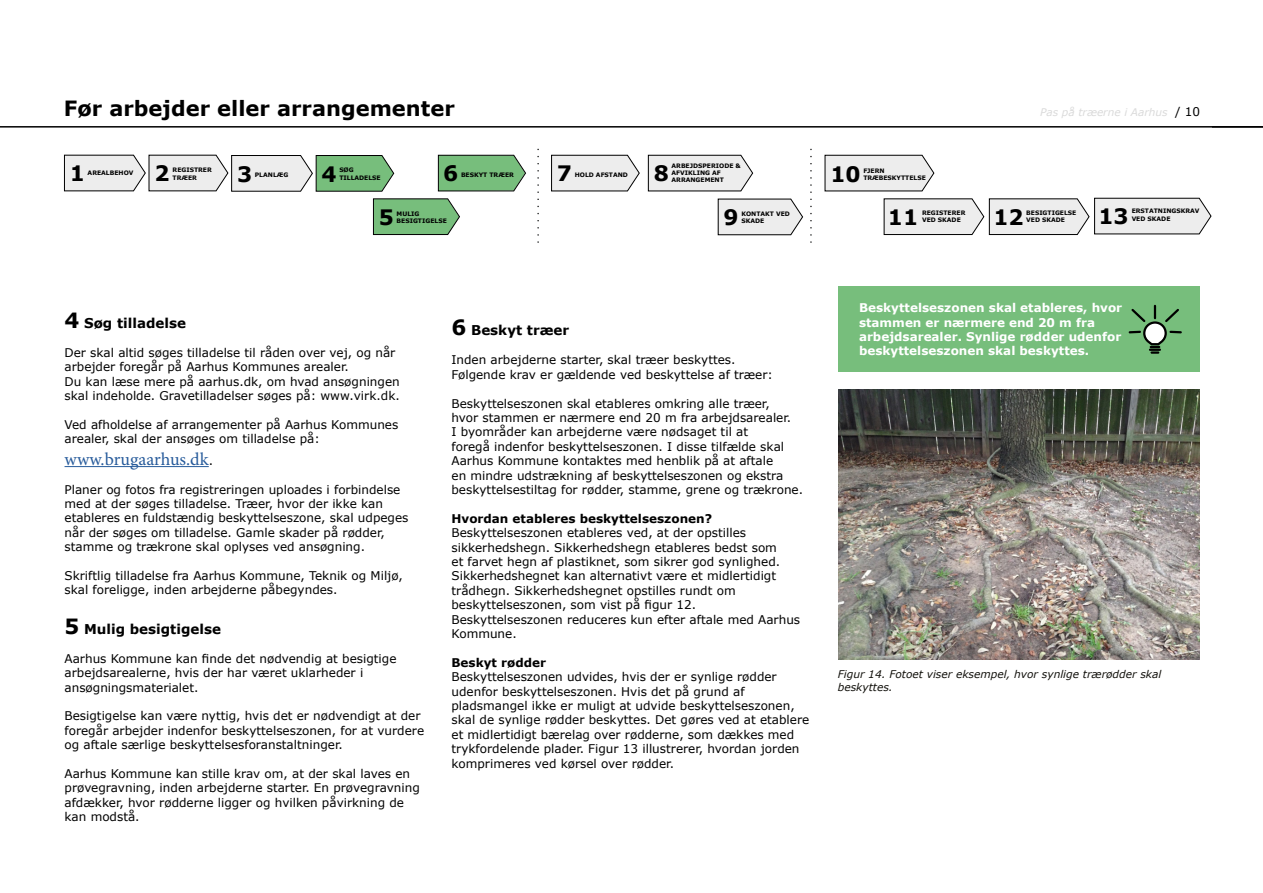
<style>
.page{position:relative;width:1263px;height:893px;background:#fff}
.page>*{position:absolute;margin:0;border:0;box-sizing:border-box;transform-origin:0 0}
.t1{font:700 21.3px "Verdana";color:#000}
.t2{font:700 21px "Verdana";color:#000}
.t3{font:18px "Minion Pro";color:#275b9b}
.t4{font:700 13.5px "Verdana";color:#000}
.t5{font:12px/14.4px "Verdana";color:#000}
.t6{font:700 12px/14.4px "Verdana";color:#fff}
.t7{font:700 12px "Verdana";color:#000}
.t8{font:italic 10.65px/12.8px "Verdana";color:#12110c}
.t9{font:italic 10.5px "Verdana";color:#dadada}
.t10{font:700 6px/7.4px "Verdana";color:#000}
.s1{font-style:normal;font-size:12px;color:#000}
.s2{font-size:21px}
.s3{font-family:"Verdana";font-size:12px;color:#000}
</style>
<div class="page">
<img style="left:838px;top:389px;width:361px;height:271px">
<hr style="left:0;top:126px;width:1263px;height:2px;background:#000">
<hr style="left:65px;top:466px;width:144px;height:1px;background:#275b9b">
<div style="left:838px;top:287px;width:362px;height:85px;background:#77be7c"></div>
<svg style="left:1128px;top:304px;width:54px;height:50px"></svg>
<svg style="left:373px;top:198px;width:87px;height:37px;background:#79b57d"></svg>
<svg style="left:438px;top:155px;width:88px;height:36px;background:#7ab87e"></svg>
<svg style="left:551px;top:155px;width:89px;height:36px;background:#e1e1e1"></svg>
<svg style="left:648px;top:155px;width:105px;height:36px;background:#e1e1e1"></svg>
<svg style="left:537px;top:148px;width:2px;height:95px"></svg>
<svg style="left:718px;top:198px;width:85px;height:37px;background:#dfdfdf"></svg>
<svg style="left:824px;top:155px;width:110px;height:36px;background:#e1e1e1"></svg>
<svg style="left:883px;top:197px;width:328px;height:38px;background:#dfdfdf"></svg>
<svg style="left:810px;top:148px;width:2px;height:95px"></svg>
<svg style="left:64px;top:154px;width:330px;height:38px;background:#c6d3c7"></svg>
<h2 class="t2" style="left:64px;top:94px;width:392px">Før arbejder eller arrangementer</h2>
<p class="t9" style="left:1040px;top:105px;width:161px">Pas på træerne i Aarhus <span class="s1">/ 10</span></p>
<h1 class="t1" style="left:70px;top:158px;width:17px">1</h1>
<p class="t10" style="left:88px;top:169px;width:47px">AREALBEHOV</p>
<h1 class="t1" style="left:154px;top:158px;width:17px">2</h1>
<p class="t10" style="left:173px;top:174px;width:26px">TRÆER</p>
<h1 class="t1" style="left:237px;top:159px;width:17px">3</h1>
<p class="t10" style="left:255px;top:171px;width:35px">PLANLÆG</p>
<p class="t10" style="left:173px;top:166px;width:41px">REGISTRER</p>
<h1 class="t1" style="left:322px;top:159px;width:17px">4</h1>
<p class="t10" style="left:339px;top:174px;width:43px">TILLADELSE</p>
<p class="t10" style="left:339px;top:166px;width:16px">SØG</p>
<h1 class="t1" style="left:443px;top:159px;width:17px">6</h1>
<p class="t10" style="left:461px;top:171px;width:54px">BESKYT TRÆER</p>
<h1 class="t1" style="left:557px;top:159px;width:17px">7</h1>
<p class="t10" style="left:575px;top:171px;width:55px">HOLD AFSTAND</p>
<h1 class="t1" style="left:654px;top:159px;width:17px">8</h1>
<p class="t10" style="left:671px;top:162px;width:71px">ARBEJDSPERIODE &amp;<br>AFVIKLING AF<br>ARRANGEMENT</p>
<h1 class="t1" style="left:379px;top:202px;width:17px">5</h1>
<p class="t10" style="left:397px;top:217px;width:52px">BESIGTIGELSE</p>
<p class="t10" style="left:397px;top:210px;width:24px">MULIG</p>
<h1 class="t1" style="left:724px;top:202px;width:17px">9</h1>
<p class="t10" style="left:741px;top:217px;width:24px">SKADE</p>
<p class="t10" style="left:741px;top:210px;width:50px">KONTAKT VED</p>
<h1 class="t1" style="left:830px;top:159px;width:32px">10</h1>
<p class="t10" style="left:863px;top:174px;width:64px">TRÆBESKYTTELSE</p>
<p class="t10" style="left:922px;top:209px;width:45px">REGISTERER</p>
<p class="t10" style="left:863px;top:167px;width:23px">FJERN</p>
<h1 class="t1" style="left:888px;top:202px;width:32px">11</h1>
<p class="t10" style="left:922px;top:216px;width:40px">VED SKADE</p>
<h1 class="t1" style="left:993px;top:202px;width:32px">12</h1>
<p class="t10" style="left:1026px;top:216px;width:40px">VED SKADE</p>
<p class="t10" style="left:1026px;top:209px;width:52px">BESIGTIGELSE</p>
<h1 class="t1" style="left:1098px;top:201px;width:32px">13</h1>
<p class="t10" style="left:1132px;top:215px;width:40px">VED SKADE</p>
<p class="t10" style="left:1132px;top:207px;width:69px">ERSTATNINGSKRAV</p>
<p class="t4" style="left:65px;top:313px;width:123px"><span class="s2">4</span> Søg tilladelse</p>
<p class="t5" style="left:65px;top:345px;width:337px">Der skal altid søges tilladelse til råden over vej, og når arbejder foregår på Aarhus Kommunes arealer.<br>Du kan læse mere på aarhus.dk, om hvad ansøgningen skal indeholde. Gravetilladelser søges på: www.virk.dk.</p>
<p class="t5" style="left:65px;top:417px;width:335px">Ved afholdelse af arrangementer på Aarhus Kommunes arealer, skal der ansøges om tilladelse på:</p>
<h3 class="t3" style="left:65px;top:447px;width:150px">www.brugaarhus.dk<span class="s3">.</span></h3>
<p class="t5" style="left:65px;top:482px;width:345px">Planer og fotos fra registreringen uploades i forbindelse med at der søges tilladelse. Træer, hvor der ikke kan etableres en fuldstændig beskyttelseszone, skal udpeges når der søges om tilladelse. Gamle skader på rødder, stamme og trækrone skal oplyses ved ansøgning.</p>
<p class="t5" style="left:65px;top:568px;width:340px">Skriftlig tilladelse fra Aarhus Kommune, Teknik og Miljø, skal foreligge, inden arbejderne påbegyndes.</p>
<p class="t4" style="left:65px;top:619px;width:158px"><span class="s2">5</span> Mulig besigtigelse</p>
<p class="t5" style="left:65px;top:651px;width:333px">Aarhus Kommune kan finde det nødvendig at besigtige arbejdsarealerne, hvis der har været uklarheder i ansøgningsmaterialet.</p>
<p class="t5" style="left:65px;top:709px;width:361px">Besigtigelse kan være nyttig, hvis det er nødvendigt at der foregår arbejder indenfor beskyttelseszonen, for at vurdere og aftale særlige beskyttelsesforanstaltninger.</p>
<p class="t5" style="left:65px;top:766px;width:357px">Aarhus Kommune kan stille krav om, at der skal laves en prøvegravning, inden arbejderne starter. En prøvegravning afdækker, hvor rødderne ligger og hvilken påvirkning de kan modstå.</p>
<p class="t4" style="left:451px;top:321px;width:119px"><span class="s2">6</span> Beskyt træer</p>
<p class="t5" style="left:451px;top:353px;width:323px">Inden arbejderne starter, skal træer beskyttes.<br>Følgende krav er gældende ved beskyttelse af træer:</p>
<p class="t5" style="left:451px;top:396px;width:353px">Beskyttelseszonen skal etableres omkring alle træer,<br>hvor stammen er nærmere end 20 m fra arbejdsarealer.<br>I byområder kan arbejderne være nødsaget til at<br>foregå indenfor beskyttelseszonen. I disse tilfælde skal Aarhus Kommune kontaktes med henblik på at aftale<br>en mindre udstrækning af beskyttelseszonen og ekstra beskyttelsestiltag for rødder, stamme, grene og trækrone.</p>
<p class="t7" style="left:451px;top:510px;width:262px">Hvordan etableres beskyttelseszonen?</p>
<p class="t5" style="left:451px;top:525px;width:350px">Beskyttelseszonen etableres ved, at der opstilles sikkerhedshegn. Sikkerhedshegn etableres bedst som<br>et farvet hegn af plastiknet, som sikrer god synlighed.<br>Sikkerhedshegnet kan alternativt være et midlertidigt trådhegn. Sikkerhedshegnet opstilles rundt om beskyttelseszonen, som vist på figur 12.<br>Beskyttelseszonen reduceres kun efter aftale med Aarhus Kommune.</p>
<p class="t7" style="left:451px;top:654px;width:96px">Beskyt rødder</p>
<p class="t5" style="left:451px;top:669px;width:359px">Beskyttelseszonen udvides, hvis der er synlige rødder udenfor beskyttelseszonen. Hvis det på grund af pladsmangel ikke er muligt at udvide beskyttelseszonen, skal de synlige rødder beskyttes. Det gøres ved at etablere et midlertidigt bærelag over rødderne, som dækkes med trykfordelende plader. Figur 13 illustrerer, hvordan jorden komprimeres ved kørsel over rødder.</p>
<p class="t6" style="left:859px;top:300px;width:265px">Beskyttelseszonen skal etableres, hvor stammen er nærmere end 20 m fra arbejdsarealer. Synlige rødder udenfor beskyttelseszonen skal beskyttes.</p>
<p class="t8" style="left:838px;top:668px;width:325px">Figur 14. Fotoet viser eksempel, hvor synlige trærødder skal beskyttes.</p>
</div>
